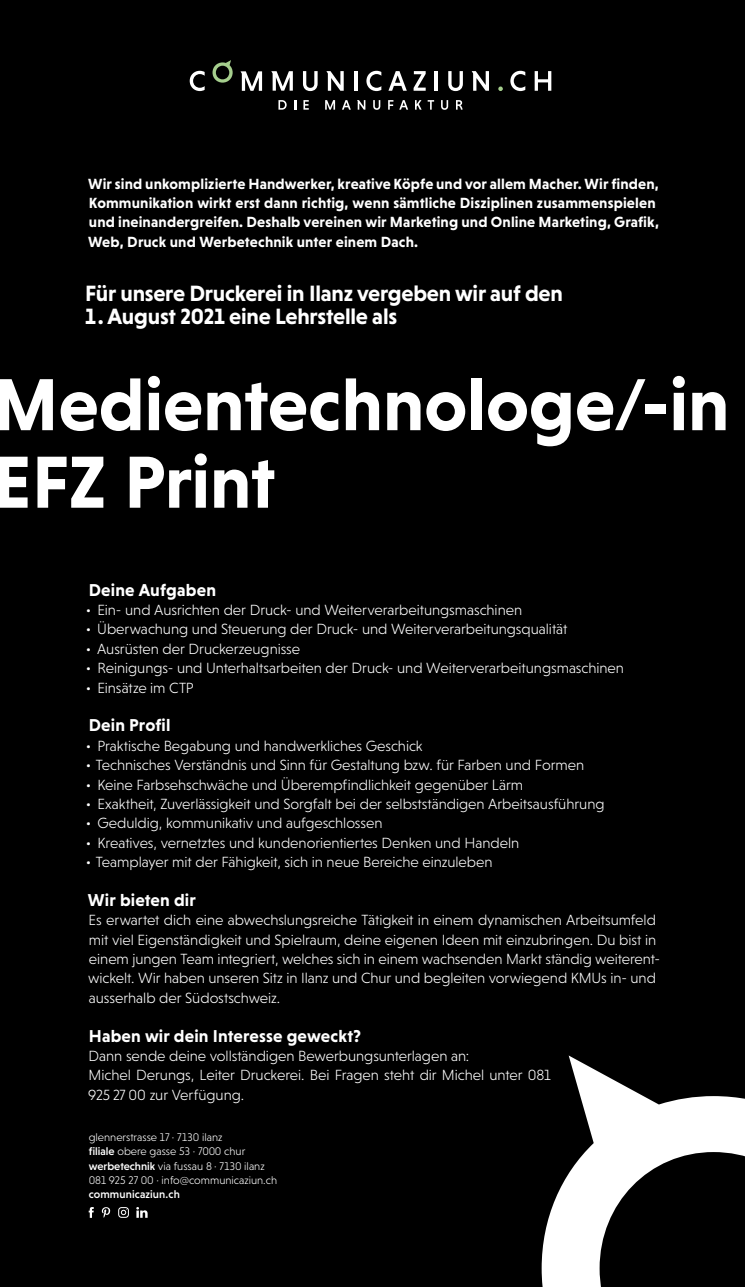
<style>
.page{position:relative;width:745px;height:1287px;background:#fff}
.page>*{position:absolute;margin:0;border:0;box-sizing:border-box;transform-origin:0 0}
.t1{font:700 75px/77.5px "Niveau Grotesk";color:#fff}
.t2{font:700 22.5px "Niveau Grotesk";letter-spacing:-.01em;color:#fff}
.t3{font:700 17.5px "Niveau Grotesk";letter-spacing:.01em;color:#fff}
.t4{font:300 15px/19.4px "Niveau Grotesk";letter-spacing:-.005em;color:#fff}
.t5{font:700 15px/19.4px "Niveau Grotesk";letter-spacing:.01em;color:#fff}
.t6{font:300 11.25px/14.4px "Niveau Grotesk";color:#fff}
.t7{font:500 11.25px "Niveau Grotesk";letter-spacing:.01em;color:#fff}
.s1{font-weight:500}
</style>
<div class="page">
<div style="left:0;top:0;width:744px;height:1286px;background:#000"></div>
<svg style="left:189px;top:71px;width:15px;height:20px"></svg>
<svg style="left:303px;top:71px;width:14px;height:20px"></svg>
<svg style="left:326px;top:71px;width:17px;height:20px"></svg>
<hr style="left:354px;top:71px;width:3px;height:20px;background:#fff">
<svg style="left:366px;top:71px;width:15px;height:20px"></svg>
<svg style="left:388px;top:71px;width:18px;height:20px"></svg>
<svg style="left:413px;top:71px;width:12px;height:20px"></svg>
<hr style="left:434px;top:71px;width:4px;height:20px;background:#fff">
<svg style="left:448px;top:71px;width:14px;height:20px"></svg>
<svg style="left:471px;top:71px;width:17px;height:20px"></svg>
<svg style="left:498px;top:86px;width:4px;height:5px"></svg>
<svg style="left:510px;top:71px;width:15px;height:20px"></svg>
<svg style="left:534px;top:71px;width:17px;height:20px"></svg>
<svg style="left:240px;top:71px;width:22px;height:20px"></svg>
<svg style="left:271px;top:71px;width:22px;height:20px"></svg>
<svg style="left:278px;top:100px;width:8px;height:10px"></svg>
<svg style="left:294px;top:100px;width:2px;height:10px"></svg>
<svg style="left:303px;top:100px;width:5px;height:10px"></svg>
<svg style="left:325px;top:100px;width:10px;height:10px"></svg>
<svg style="left:342px;top:100px;width:8px;height:10px"></svg>
<svg style="left:357px;top:100px;width:8px;height:10px"></svg>
<svg style="left:373px;top:100px;width:7px;height:10px"></svg>
<svg style="left:388px;top:100px;width:5px;height:10px"></svg>
<svg style="left:399px;top:100px;width:9px;height:10px"></svg>
<svg style="left:415px;top:100px;width:6px;height:10px"></svg>
<svg style="left:427px;top:100px;width:7px;height:10px"></svg>
<svg style="left:441px;top:100px;width:7px;height:10px"></svg>
<svg style="left:456px;top:100px;width:6px;height:10px"></svg>
<svg style="left:212px;top:60px;width:20px;height:23px"></svg>
<svg style="left:541px;top:1055px;width:203px;height:231px"></svg>
<svg style="left:136px;top:1207px;width:11px;height:10px"></svg>
<svg style="left:89px;top:1207px;width:5px;height:10px"></svg>
<svg style="left:118px;top:1207px;width:11px;height:10px"></svg>
<svg style="left:102px;top:1207px;width:8px;height:10px"></svg>
<p class="t5" style="left:88px;top:173px;width:572px">Wir sind unkomplizierte Handwerker, kreative Köpfe und vor allem Macher. Wir finden, Kommunikation wirkt erst dann richtig, wenn sämtliche Disziplinen zusammenspielen und ineinandergreifen. Deshalb vereinen wir Marketing und Online Marketing, Grafik, Web, Druck und Werbetechnik unter einem Dach.</p>
<h2 class="t2" style="left:85px;top:280px;width:479px">Für unsere Druckerei in Ilanz vergeben wir auf den</h2>
<h2 class="t2" style="left:85px;top:303px;width:313px">1. August 2021 eine Lehrstelle als</h2>
<h1 class="t1" style="left:-7px;top:365px;width:737px">Medientechnologe/-in<br>EFZ Print</h1>
<p class="t3" style="left:89px;top:579px;width:129px">Deine Aufgaben</p>
<p class="t4" style="left:86px;top:600px;width:437px">• Ein- und Ausrichten der Druck- und Weiterverarbeitungsmaschinen</p>
<p class="t4" style="left:86px;top:619px;width:482px">• Überwachung und Steuerung der Druck- und Weiterverarbeitungsqualität</p>
<p class="t4" style="left:86px;top:639px;width:216px">• Ausrüsten der Druckerzeugnisse</p>
<p class="t4" style="left:86px;top:658px;width:539px">• Reinigungs- und Unterhaltsarbeiten der Druck- und Weiterverarbeitungsmaschinen</p>
<p class="t4" style="left:86px;top:677px;width:109px">• Einsätze im CTP</p>
<p class="t3" style="left:89px;top:715px;width:83px">Dein Profil</p>
<p class="t4" style="left:86px;top:735px;width:338px">• Praktische Begabung und handwerkliches Geschick</p>
<p class="t4" style="left:86px;top:755px;width:499px">• Technisches Verständnis und Sinn für Gestaltung bzw. für Farben und Formen</p>
<p class="t4" style="left:86px;top:774px;width:438px">• Keine Farbsehschwäche und Überempfindlichkeit gegenüber Lärm</p>
<p class="t4" style="left:86px;top:794px;width:520px">• Exaktheit, Zuverlässigkeit und Sorgfalt bei der selbstständigen Arbeitsausführung</p>
<p class="t4" style="left:86px;top:813px;width:298px">• Geduldig, kommunikativ und aufgeschlossen</p>
<p class="t4" style="left:86px;top:832px;width:434px">• Kreatives, vernetztes und kundenorientiertes Denken und Handeln</p>
<p class="t4" style="left:86px;top:852px;width:408px">• Teamplayer mit der Fähigkeit, sich in neue Bereiche einzuleben</p>
<p class="t3" style="left:88px;top:889px;width:109px">Wir bieten dir</p>
<p class="t4" style="left:88px;top:910px;width:573px">Es erwartet dich eine abwechslungsreiche Tätigkeit in einem dynamischen Arbeitsumfeld mit viel Eigenständigkeit und Spielraum, deine eigenen Ideen mit einzubringen. Du bist in einem jungen Team integriert, welches sich in einem wachsenden Markt ständig weiterent&shy;wickelt. Wir haben unseren Sitz in Ilanz und Chur und begleiten vorwiegend KMUs in- und ausserhalb der Südostschweiz.</p>
<p class="t3" style="left:89px;top:1025px;width:273px">Haben wir dein Interesse geweckt?</p>
<p class="t4" style="left:88px;top:1045px;width:464px">Dann sende deine vollständigen Bewerbungsunterlagen an:<br>Michel Derungs, Leiter Druckerei. Bei Fragen steht dir Michel unter 081<br>925 27 00 zur Verfügung.</p>
<p class="t6" style="left:89px;top:1129px;width:190px">glennerstrasse 17 · 7130 ilanz<br><span class="s1">filiale</span> obere gasse 53 · 7000 chur <span class="s1">werbetechnik</span> via fussau 8 · 7130 ilanz 081 925 27 00 · info@communicaziun.ch</p>
<p class="t7" style="left:89px;top:1187px;width:93px">communicaziun.ch</p>
</div>
